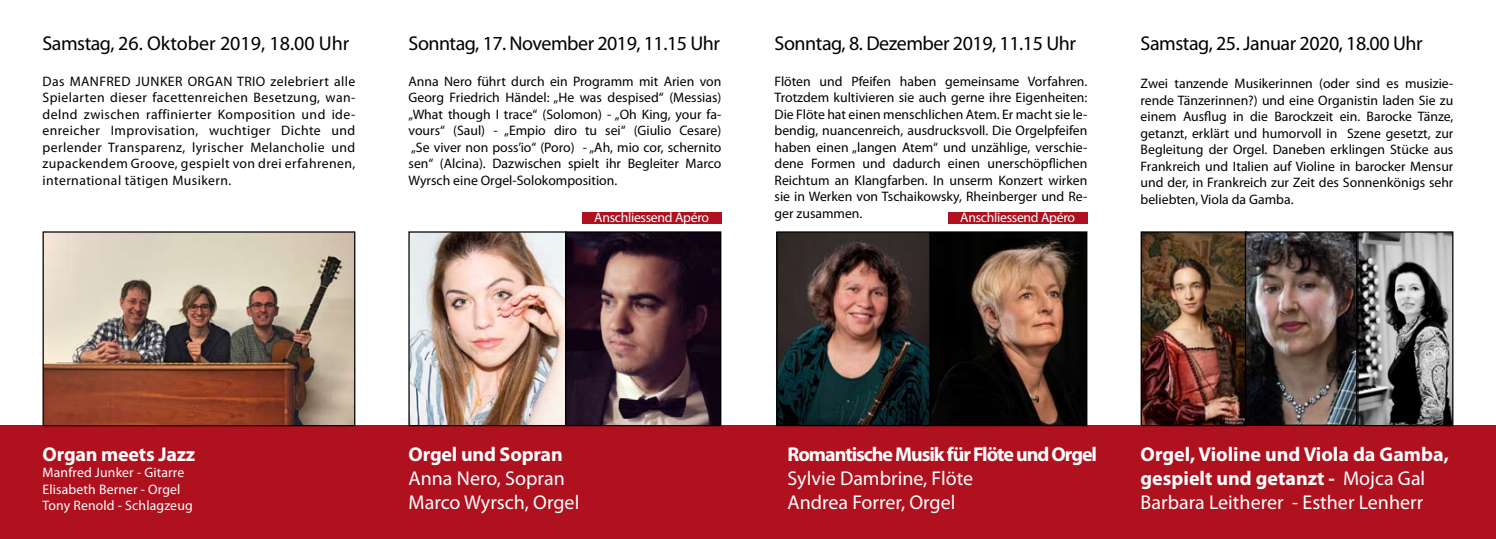
<style>
.page{position:relative;width:1496px;height:539px;background:#fff}
.page>*{position:absolute;margin:0;border:0;box-sizing:border-box;transform-origin:0 0}
.t1{font:700 20px/24px "Myriad Pro";letter-spacing:-.01em;color:#fff}
.t2{font:20px "Myriad Pro";letter-spacing:-.025em;color:#000}
.t3{font:20px/24px "Myriad Pro";color:#fff}
.t4{font:700 20px "Myriad Pro";letter-spacing:-.05em;color:#fff}
.t5{font:20px "Myriad Pro";color:#000}
.t6{font:13.75px/16.5px "Myriad Pro";color:#000;text-align:justify}
.t7{font:13.75px/16.5px "Myriad Pro";letter-spacing:.01em;color:#fff}
.t8{font:13.75px "Myriad Pro";letter-spacing:-.02em;color:#fff}
.s1{font-weight:400}
</style>
<div class="page">
<div style="left:0;top:425px;width:1495px;height:114px;background:#af111e"></div>
<img style="left:45px;top:233px;width:308px;height:191px">
<div style="left:43px;top:231px;width:312px;height:195px;border:1px solid #000"></div>
<img style="left:410px;top:233px;width:309px;height:191px">
<div style="left:408px;top:231px;width:158px;height:195px;border:1px solid #000"></div>
<div style="left:947px;top:212px;width:140px;height:11px;background:#af111e"></div>
<img style="left:778px;top:233px;width:307px;height:191px">
<div style="left:776px;top:231px;width:154px;height:195px;border:1px solid #000"></div>
<img style="left:1142px;top:233px;width:309px;height:191px">
<div style="left:1140px;top:231px;width:107px;height:195px;border:1px solid #000"></div>
<div style="left:565px;top:231px;width:156px;height:195px;border:1px solid #000"></div>
<div style="left:582px;top:212px;width:139px;height:11px;background:#af111e"></div>
<div style="left:930px;top:231px;width:157px;height:195px;border:1px solid #000"></div>
<div style="left:1244px;top:231px;width:113px;height:195px;border:1px solid #000"></div>
<div style="left:1357px;top:231px;width:96px;height:195px;border:1px solid #000"></div>
<h1 class="t5" style="left:43px;top:31px;width:308px">Samstag, 26. Oktober 2019, 18.00 Uhr</h1>
<p class="t6" style="left:43px;top:73px;width:314px">Das MANFRED JUNKER ORGAN TRIO zelebriert alle Spielarten dieser facettenreichen Besetzung, wan&shy;delnd zwischen raffinierter Komposition und ide&shy;enreicher Improvisation, wuchtiger Dichte und perlender Transparenz, lyrischer Melancholie und zupackendem Groove, gespielt von drei erfahrenen, international tätigen Musikern.</p>
<h1 class="t2" style="left:408px;top:31px;width:313px">Sonntag, 17. November 2019, 11.15 Uhr</h1>
<p class="t6" style="left:408px;top:73px;width:314px">Anna Nero führt durch ein Programm mit Arien von Georg Friedrich Händel: „He was despised“ (Messias) „What though I trace“ (Solomon) - „Oh King, your fa&shy;vours“ (Saul) - „Empio diro tu sei“ (Giulio Cesare) „Se viver non poss’io“ (Poro) - „Ah, mio cor, schernito sen“ (Alcina). Dazwischen spielt ihr Begleiter Marco Wyrsch eine Orgel-Solokomposition.</p>
<p class="t8" style="left:594px;top:209px;width:116px">Anschliessend Apéro</p>
<h1 class="t2" style="left:774px;top:31px;width:303px">Sonntag, 8. Dezember 2019, 11.15 Uhr</h1>
<p class="t6" style="left:774px;top:73px;width:314px">Flöten und Pfeifen haben gemeinsame Vorfahren.<br>Trotzdem kultivieren sie auch gerne ihre Eigenheiten:<br>Die Flöte hat einen menschlichen Atem. Er macht sie le&shy;bendig, nuancenreich, ausdrucksvoll. Die Orgelpfeifen haben einen „langen Atem“ und unzählige, verschie&shy;dene Formen und dadurch einen unerschöpflichen Reichtum an Klangfarben. In unserm Konzert wirken sie in Werken von Tschaikowsky, Rheinberger und Re&shy;ger zusammen.</p>
<p class="t8" style="left:960px;top:209px;width:116px">Anschliessend Apéro</p>
<h1 class="t2" style="left:1140px;top:31px;width:283px">Samstag, 25. Januar 2020, 18.00 Uhr</h1>
<p class="t6" style="left:1140px;top:75px;width:314px">Zwei tanzende Musikerinnen (oder sind es musizie&shy;rende Tänzerinnen?) und eine Organistin laden Sie zu einem Ausflug in die Barockzeit ein. Barocke Tänze, getanzt, erklärt und humorvoll in Szene gesetzt, zur Begleitung der Orgel. Daneben erklingen Stücke aus Frankreich und Italien auf Violine in barocker Mensur und der, in Frankreich zur Zeit des Sonnenkönigs sehr beliebten, Viola da Gamba.</p>
<h1 class="t1" style="left:43px;top:441px;width:154px">Organ meets Jazz</h1>
<p class="t7" style="left:43px;top:464px;width:152px">Manfred Junker - Gitarre<br>Elisabeth Berner - Orgel<br>Tony Renold - Schlagzeug</p>
<h1 class="t1" style="left:408px;top:441px;width:156px">Orgel und Sopran</h1>
<h1 class="t3" style="left:408px;top:466px;width:172px">Anna Nero, Sopran<br>Marco Wyrsch, Orgel</h1>
<h1 class="t4" style="left:787px;top:441px;width:311px">Romantische Musik für Flöte und Orgel</h1>
<h1 class="t3" style="left:787px;top:466px;width:187px">Sylvie Dambrine, Flöte<br>Andrea Forrer, Orgel</h1>
<h1 class="t1" style="left:1140px;top:441px;width:310px">Orgel, Violine und Viola da Gamba, gespielt und getanzt - <span class="s1">Mojca Gal<br>Barbara Leitherer - Esther Lenherr</span></h1>
</div>
